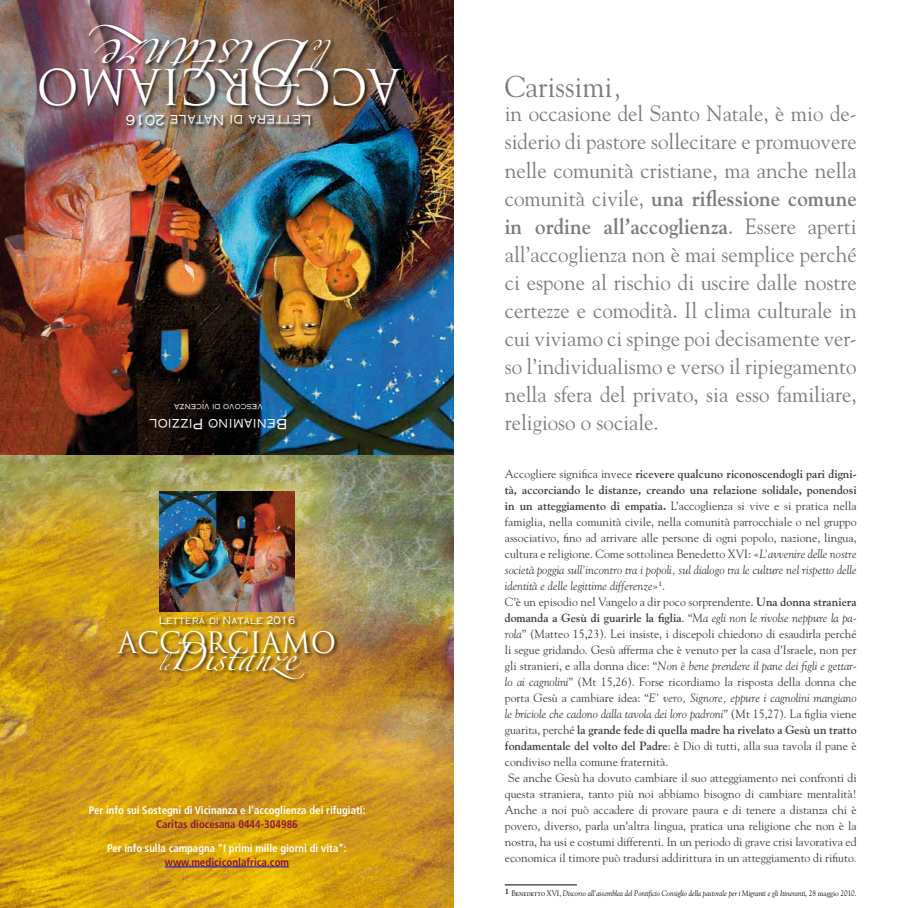
<style>
.page{position:relative;width:908px;height:908px;background:#fff}
.page>*{position:absolute;margin:0;border:0;box-sizing:border-box;transform-origin:0 0}
.t1{font:48px "Trajan";color:#fff;scale:.96 1}
.t2{font:42px "Zapfino";color:#fff;scale:.96 1}
.t3{font:30px "Goudy";color:#7b7c7e;scale:.95 1}
.t4{font:28.8px "Trajan";color:#fff;scale:.96 1}
.t5{font:25.2px "Zapfino";color:#fff;scale:.96 1}
.t6{font:22px/28px "Goudy";color:#7b7c7e;text-align:justify;scale:.95 1}
.t7{font:18px "Zapfino";color:#fff;scale:.96 1}
.t8{font:14px "Copperplate Thirty Two AB";color:#fff;scale:.9 1}
.t9{font:12px/16px "Goudy";color:#3e3d40}
.t10{font:700 condensed 11px "Frutiger";color:#fff}
.t11{font:700 condensed 11px "Frutiger";color:#8e113d}
.t12{font:10.8px "Zapfino";color:#fff;scale:.96 1}
.t13{font:10.3px "Copperplate Thirty Two AB";color:#fff;scale:.9 1}
.t14{font:italic 8px "Goudy";color:#000;scale:.9 1}
.t15{font:7px "Copperplate Thirty Two AB";letter-spacing:.025em;color:#fff;scale:.9 1}
.s1{font-style:italic}
.s2{font-weight:700}
.s3{font-size:11px}
.s4{font-family:"Goudy SC";font-style:normal}
.s5{font-style:normal}
</style>
<div class="page">
<img style="left:0;top:0;width:454px;height:907px">
<hr style="left:165px;top:866px;width:124px;height:1px;background:#00f">
<div style="left:126px;top:115px;width:188px;height:15px;background:#000;opacity:.75"></div>
<div style="left:38px;top:67px;width:368px;height:44px;background:#000;opacity:.75"></div>
<div style="left:88px;top:24px;width:248px;height:68px;background:#000;opacity:.75"></div>
<img style="left:159px;top:491px;width:135px;height:120px">
<div style="left:160px;top:616px;width:139px;height:12px;background:#000;opacity:.75"></div>
<div style="left:116px;top:629px;width:224px;height:29px;background:#000;opacity:.75"></div>
<div style="left:159px;top:640px;width:151px;height:44px;background:#000;opacity:.75"></div>
<hr style="left:504px;top:884px;width:72px;height:1px;background:#000">
<h2 class="t2" style="left:315px;top:79px;width:238px;rotate:-180deg">Distanze</h2>
<h3 class="t7" style="left:332px;top:57px;width:25px;rotate:-180deg">le</h3>
<h1 class="t1" style="left:400px;top:115px;width:380px;rotate:-180deg">ACCORCIAMO</h1>
<p class="t8" style="left:311px;top:129px;width:208px;rotate:-180deg">Lettera di Natale 2016</p>
<p class="t15" style="left:262px;top:411px;width:100px;rotate:-180deg">VESCOVO DI VICENZA</p>
<p class="t8" style="left:287px;top:432px;width:155px;rotate:-180deg">Beniamino Pizziol</p>
<p class="t13" style="left:159px;top:613px;width:153px">Lettera di Natale 2016</p>
<h3 class="t4" style="left:118px;top:625px;width:229px">ACCORCIAMO</h3>
<p class="t12" style="left:158px;top:660px;width:16px">le</p>
<h3 class="t5" style="left:169px;top:646px;width:144px">Distanze</h3>
<p class="t10" style="left:89px;top:803px;width:278px">Per info sui Sostegni di Vicinanza e l’accoglienza dei rifugiati:</p>
<p class="t11" style="left:156px;top:817px;width:143px">Caritas diocesana 0444-304986</p>
<p class="t10" style="left:107px;top:841px;width:241px">Per info sulla campagna “I primi mille giorni di vita”:</p>
<p class="t11" style="left:165px;top:855px;width:126px">www.mediciconlafrica.com</p>
<h3 class="t3" style="left:504px;top:68px;width:125px">Carissimi<span class="s1">,</span></h3>
<p class="t6" style="left:504px;top:99px;width:372px">in occasione del Santo Natale, è mio de&shy;siderio di pastore sollecitare e promuovere nelle comunità cristiane, ma anche nella comunità civile, <span class="s2">una riflessione comune in ordine all’accoglienza</span>. Essere aperti all’accoglienza non è mai semplice perché ci espone al rischio di uscire dalle nostre certezze e comodità. Il clima culturale in cui viviamo ci spinge poi decisamente ver&shy;so l’individualismo e verso il ripiegamento nella sfera del privato, sia esso familiare, religioso o sociale.</p>
<p class="t9" style="left:504px;top:465px;width:353px">Accogliere significa invece <span class="s2">ricevere qualcuno riconoscendogli pari digni&shy;tà, accorciando le distanze, creando una relazione solidale, ponendosi in un atteggiamento di empatia.</span> L’accoglienza si vive e si pratica nella famiglia, nella comunità civile, nella comunità parrocchiale o nel gruppo associativo, fino ad arrivare alle persone di ogni popolo, nazione, lingua, cultura e religione. Come sottolinea Benedetto XVI: «<span class="s1">L’avvenire delle nostre società poggia sull’incontro tra i popoli, sul dialogo tra le culture nel rispetto delle identità e delle legittime differenze</span>»<sup>1</sup>.<br>C’è un episodio nel Vangelo a dir poco sorprendente. <span class="s2">Una donna straniera domanda a Gesù di guarirle la figlia</span>. “<span class="s1">Ma egli non le rivolse neppure la pa&shy;rola</span>” (Matteo 15,23). Lei insiste, i discepoli chiedono di esaudirla perché li segue gridando. Gesù afferma che è venuto per la casa d’Israele, non per gli stranieri, e alla donna dice: “<span class="s1">Non è bene prendere il pane dei figli e gettar&shy;lo ai cagnolini</span>” (Mt 15,26). Forse ricordiamo la risposta della donna che porta Gesù a cambiare idea: “<span class="s1">E’ vero, Signore, eppure i cagnolini mangiano le briciole che cadono dalla tavola dei loro padroni</span>” (Mt 15,27). La figlia viene guarita, perché <span class="s2">la grande fede di quella madre ha rivelato a Gesù un tratto fondamentale del volto del Padre</span>: è Dio di tutti, alla sua tavola il pane è condiviso nella comune fraternità.<br>Se anche Gesù ha dovuto cambiare il suo atteggiamento nei confronti di questa straniera, tanto più noi abbiamo bisogno di cambiare mentalità!<br>Anche a noi può accadere di provare paura e di tenere a distanza chi è povero, diverso, parla un’altra lingua, pratica una religione che non è la nostra, ha usi e costumi differenti. In un periodo di grave crisi lavorativa ed economica il timore può tradursi addirittura in un atteggiamento di rifiuto<span class="s3">.</span></p>
<p class="t14" style="left:504px;top:887px;width:392px"><sup>1</sup> <span class="s4">Benedetto XVI</span><span class="s5">,</span> Discorso all’assemblea del Pontificio Consiglio della pastorale per i Migranti e gli Itineranti<span class="s5">, 28 maggio 2010.</span></p>
</div>
